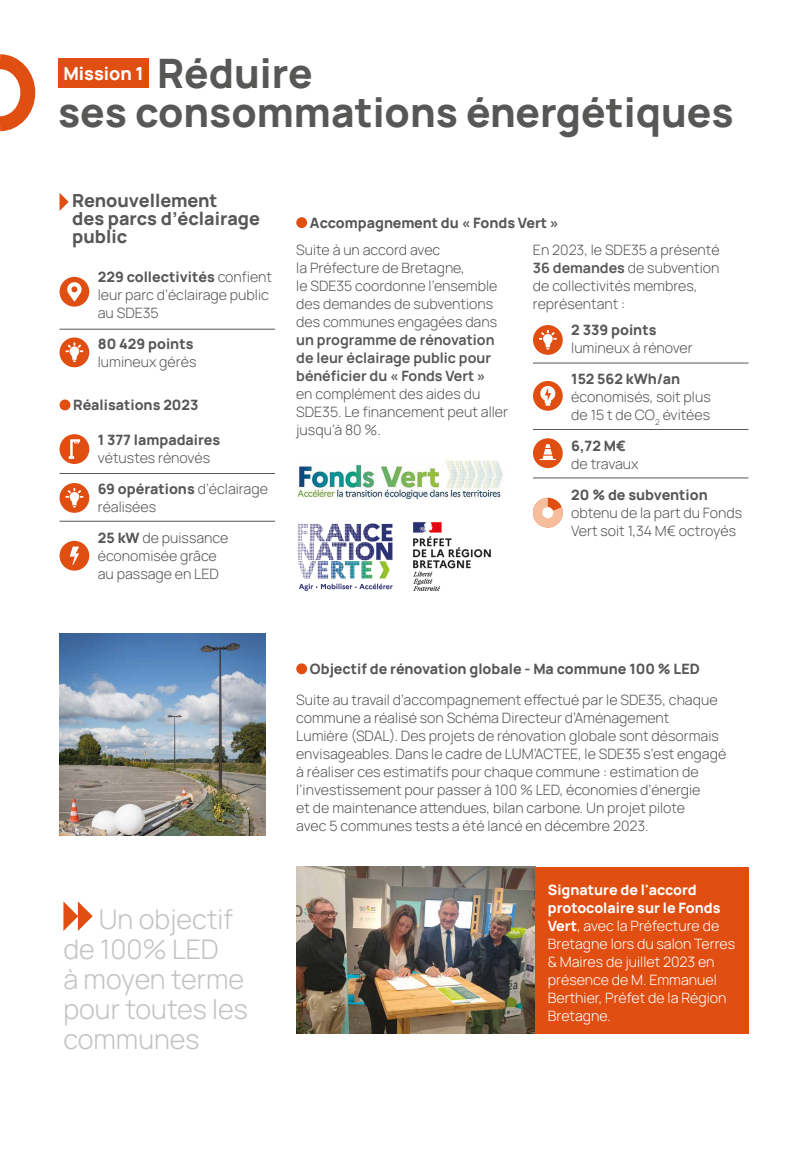
<style>
.page{position:relative;width:808px;height:1149px;background:#fff}
.page>*{position:absolute;margin:0;border:0;box-sizing:border-box;transform-origin:0 0}
.t1{font:800 40.5px/39px "Manrope";color:#575756}
.t2{font:300 27px/30px "Manrope";color:#c2c2c2}
.t3{font:800 18px/18px "Manrope";color:#575756}
.t4{font:800 18px "Manrope";color:#fff}
.t5{font:300 14.25px/18px "Manrope";color:#575756}
.t6{font:300 14.25px/18px "Manrope";color:#fff}
.t7{font:800 14.25px "Manrope";color:#575756}
.t8{font:700 14.25px/18px "Manrope";color:#575756}
.s1{font-weight:800}
.s2{font-weight:700}
</style>
<div class="page">
<svg style="left:60px;top:193px;width:9px;height:18px"></svg>
<div style="left:60px;top:399px;width:10px;height:11px;background:#e14e12;border-radius:50%"></div>
<div style="left:296px;top:217px;width:11px;height:11px;background:#e14e12;border-radius:50%"></div>
<div style="left:60px;top:277px;width:29px;height:29px;background:#e14e12;border-radius:50%"></div>
<svg style="left:67px;top:282px;width:15px;height:19px"></svg>
<div style="left:533px;top:325px;width:30px;height:30px;background:#e14e12;border-radius:50%"></div>
<svg style="left:539px;top:330px;width:18px;height:19px"></svg>
<div style="left:533px;top:381px;width:30px;height:29px;background:#e14e12;border-radius:50%"></div>
<svg style="left:540px;top:386px;width:15px;height:19px"></svg>
<div style="left:533px;top:438px;width:30px;height:30px;background:#e14e12;border-radius:50%"></div>
<svg style="left:540px;top:444px;width:16px;height:16px"></svg>
<div style="left:60px;top:337px;width:29px;height:30px;background:#e14e12;border-radius:50%"></div>
<svg style="left:66px;top:342px;width:17px;height:20px"></svg>
<div style="left:60px;top:434px;width:29px;height:30px;background:#e14e12;border-radius:50%"></div>
<svg style="left:69px;top:439px;width:11px;height:20px"></svg>
<div style="left:60px;top:483px;width:29px;height:29px;background:#e14e12;border-radius:50%"></div>
<svg style="left:66px;top:488px;width:17px;height:19px"></svg>
<div style="left:60px;top:540px;width:29px;height:30px;background:#e14e12;border-radius:50%"></div>
<svg style="left:70px;top:546px;width:9px;height:18px"></svg>
<hr style="left:60px;top:329px;width:215px;height:1px;background:#575756">
<hr style="left:533px;top:362px;width:215px;height:1px;background:#575756">
<hr style="left:533px;top:429px;width:215px;height:1px;background:#575756">
<hr style="left:533px;top:477px;width:215px;height:1px;background:#575756">
<hr style="left:60px;top:473px;width:215px;height:1px;background:#575756">
<hr style="left:60px;top:521px;width:215px;height:1px;background:#575756">
<div style="left:296px;top:663px;width:11px;height:11px;background:#e14e12;border-radius:50%"></div>
<div style="left:58px;top:58px;width:91px;height:30px;background:#e14e12"></div>
<img style="left:296px;top:866px;width:239px;height:167px">
<img style="left:60px;top:633px;width:205px;height:202px">
<svg style="left:63px;top:901px;width:30px;height:29px"></svg>
<svg style="left:533px;top:497px;width:30px;height:30px"></svg>
<div style="left:542px;top:507px;width:11px;height:11px;background:#fff;border-radius:50%"></div>
<img style="left:296px;top:458px;width:207px;height:41px">
<img style="left:297px;top:523px;width:96px;height:68px">
<img style="left:413px;top:522px;width:78px;height:69px">
<div style="left:535px;top:866px;width:213px;height:167px;background:#e14e12"></div>
<svg style="left:0;top:54px;width:36px;height:78px"></svg>
<h1 class="t1" style="left:58px;top:52px;width:677px;text-indent:99px">Réduire<br>ses consommations énergétiques</h1>
<p class="t4" style="left:63px;top:61px;width:82px">Mission 1</p>
<p class="t3" style="left:72px;top:190px;width:189px">Renouvellement<br>des parcs d’éclairage public</p>
<p class="t5" style="left:98px;top:267px;width:176px"><span class="s1">229 collectivités</span> confient leur parc d’éclairage public au SDE35</p>
<p class="t7" style="left:98px;top:333px;width:97px">80 429 points</p>
<p class="t5" style="left:98px;top:352px;width:100px">lumineux gérés</p>
<p class="t7" style="left:73px;top:395px;width:127px">Réalisations 2023</p>
<p class="t7" style="left:98px;top:430px;width:124px">1 377 lampadaires</p>
<p class="t5" style="left:98px;top:442px;width:172px;line-height:30.8px">vétustes rénovés<br><span class="s1">69 opérations</span> d’éclairage</p>
<p class="t5" style="left:98px;top:491px;width:132px;line-height:30.8px">réalisées<br><span class="s1">25 kW</span> de puissance</p>
<p class="t5" style="left:98px;top:546px;width:122px">économisée grâce au passage en LED</p>
<p class="t7" style="left:310px;top:213px;width:250px">Accompagnement du « Fonds Vert »</p>
<p class="t5" style="left:296px;top:240px;width:203px">Suite à un accord avec<br>la Préfecture de Bretagne,<br>le SDE35 coordonne l’ensemble des demandes de subventions des communes engagées dans</p>
<p class="t8" style="left:296px;top:330px;width:200px">un programme de rénovation de leur éclairage public pour bénéficier du « Fonds Vert »</p>
<p class="t5" style="left:296px;top:384px;width:213px">en complément des aides du<br>SDE35. Le financement peut aller jusqu’à 80 %.</p>
<p class="t5" style="left:533px;top:240px;width:188px">En 2023, le SDE35 a présenté<br><span class="s2">36 demandes</span> de subvention de collectivités membres, représentant :</p>
<p class="t7" style="left:571px;top:320px;width:87px">2 339 points</p>
<p class="t5" style="left:571px;top:338px;width:123px">lumineux à rénover</p>
<p class="t7" style="left:571px;top:369px;width:111px">152 562 kWh/an</p>
<p class="t5" style="left:571px;top:387px;width:141px">économisés, soit plus de 15 t de CO<sub>2</sub> évitées</p>
<p class="t7" style="left:571px;top:435px;width:56px">6,72 M€</p>
<p class="t5" style="left:571px;top:454px;width:69px">de travaux</p>
<p class="t7" style="left:571px;top:484px;width:138px">20 % de subvention</p>
<p class="t5" style="left:571px;top:502px;width:172px">obtenu de la part du Fonds<br>Vert soit 1,34 M€ octroyés</p>
<h2 class="t2" style="left:63px;top:902px;width:186px;text-indent:35px">Un objectif de 100% LED<br>à moyen terme pour toutes les communes</h2>
<p class="t7" style="left:310px;top:659px;width:391px">Objectif de rénovation globale - Ma commune 100 % LED</p>
<p class="t5" style="left:296px;top:690px;width:431px">Suite au travail d’accompagnement effectué par le SDE35, chaque commune a réalisé son Schéma Directeur d’Aménagement<br>Lumière (SDAL). Des projets de rénovation globale sont désormais envisageables. Dans le cadre de LUM’ACTEE, le SDE35 s’est engagé à réaliser ces estimatifs pour chaque commune : estimation de l’investissement pour passer à 100 % LED, économies d’énergie<br>et de maintenance attendues, bilan carbone. Un projet pilote<br>avec 5 communes tests a été lancé en décembre 2023.</p>
<p class="t6" style="left:548px;top:879px;width:189px"><span class="s1">Signature de l'accord protocolaire sur le Fonds<br>Vert</span>, avec la Préfecture de<br>Bretagne lors du salon Terres &amp; Maires de juillet 2023 en présence de M. Emmanuel<br>Berthier, Préfet de la Région<br>Bretagne.</p>
</div>
